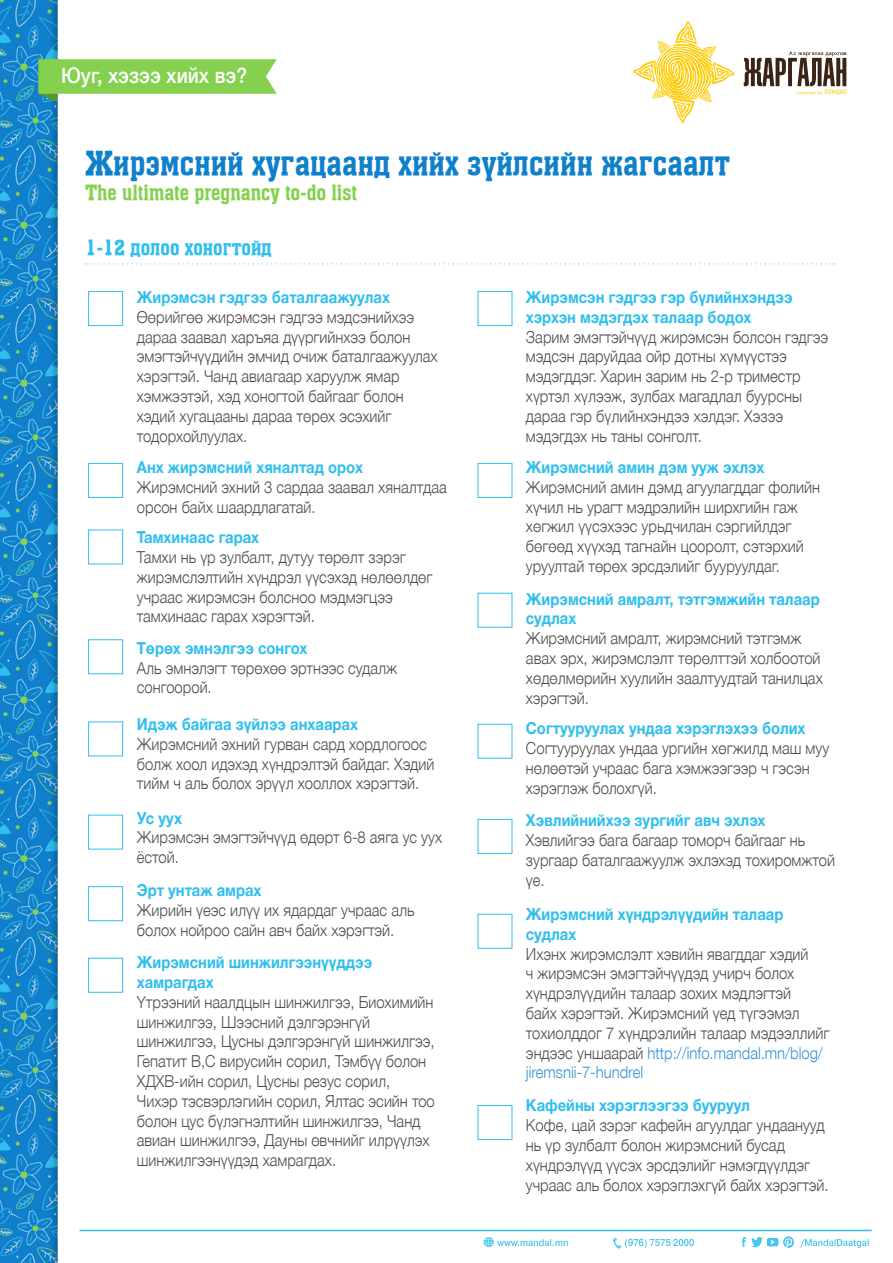
<style>
.page{position:relative;width:893px;height:1263px;background:#fff}
.page>*{position:absolute;margin:0;border:0;box-sizing:border-box;transform-origin:0 0}
.t1{font:500 33px "GEEKS Monumento";color:#0f80cc}
.t2{font:500 21.6px "GEEKS Helvetica Neue";color:#fff;scale:.9 1}
.t3{font:500 21px "GEEKS Monumento";color:#85d14f}
.t4{font:500 21px "GEEKS Monumento";color:#30bfed}
.t5{font:300 16.5px/19.8px "GEEKS Helvetica Neue";color:#4d4d4f;scale:.9 1}
.t6{font:700 16.5px/19.8px "GEEKS Helvetica Neue";color:#30bfed;scale:.9 1}
.s1{color:#3393d4}
</style>
<div class="page">
<img style="left:0;top:0;width:872px;height:1263px">
<hr style="left:79px;top:1230px;width:793px;height:1px;background:#30bfed">
<svg style="left:484px;top:1237px;width:84px;height:10px"></svg>
<svg style="left:613px;top:1237px;width:81px;height:11px"></svg>
<svg style="left:742px;top:1236px;width:52px;height:12px"></svg>
<svg style="left:800px;top:1239px;width:69px;height:9px"></svg>
<svg style="left:744px;top:51px;width:102px;height:44px"></svg>
<svg style="left:633px;top:21px;width:102px;height:102px"></svg>
<svg style="left:38px;top:59px;width:239px;height:43px"></svg>
<svg style="left:86px;top:263px;width:748px;height:2px"></svg>
<div style="left:88px;top:291px;width:35px;height:35px;background:#fff;border:1px solid #30bfed"></div>
<div style="left:88px;top:463px;width:35px;height:35px;background:#fff;border:1px solid #30bfed"></div>
<div style="left:88px;top:530px;width:35px;height:34px;background:#fff;border:1px solid #30bfed"></div>
<div style="left:88px;top:639px;width:35px;height:35px;background:#fff;border:1px solid #30bfed"></div>
<div style="left:88px;top:721px;width:35px;height:35px;background:#fff;border:1px solid #30bfed"></div>
<div style="left:88px;top:815px;width:35px;height:34px;background:#fff;border:1px solid #30bfed"></div>
<div style="left:88px;top:886px;width:35px;height:35px;background:#fff;border:1px solid #30bfed"></div>
<div style="left:88px;top:958px;width:35px;height:35px;background:#fff;border:1px solid #30bfed"></div>
<div style="left:478px;top:291px;width:34px;height:35px;background:#fff;border:1px solid #30bfed"></div>
<div style="left:478px;top:463px;width:34px;height:35px;background:#fff;border:1px solid #30bfed"></div>
<div style="left:478px;top:593px;width:34px;height:35px;background:#fff;border:1px solid #30bfed"></div>
<div style="left:478px;top:724px;width:34px;height:35px;background:#fff;border:1px solid #30bfed"></div>
<div style="left:478px;top:819px;width:34px;height:35px;background:#fff;border:1px solid #30bfed"></div>
<div style="left:478px;top:914px;width:34px;height:35px;background:#fff;border:1px solid #30bfed"></div>
<div style="left:478px;top:1105px;width:34px;height:35px;background:#fff;border:1px solid #30bfed"></div>
<h2 class="t2" style="left:61px;top:63px;width:208px">Юуг, хэзээ хийх вэ?</h2>
<h1 class="t1" style="left:86px;top:145px;width:646px">Жирэмсний хугацаанд хийх зүйлсийн жагсаалт</h1>
<p class="t3" style="left:86px;top:181px;width:273px">The ultimate pregnancy to-do list</p>
<p class="t4" style="left:86px;top:236px;width:188px">1-12 долоо хоногтойд</p>
<p class="t6" style="left:137px;top:287px;width:283px">Жирэмсэн гэдгээ баталгаажуулах</p>
<p class="t5" style="left:137px;top:307px;width:336px">Өөрийгөө жирэмсэн гэдгээ мэдсэнийхээ дараа заавал харъяа дүүргийнхээ болон эмэгтэйчүүдийн эмчид очиж баталгаажуулах хэрэгтэй. Чанд авиагаар харуулж ямар хэмжээтэй, хэд хоногтой байгааг болон хэдий хугацааны дараа төрөх эсэхийг тодорхойлуулах.</p>
<p class="t6" style="left:137px;top:457px;width:253px">Анх жирэмсний хяналтад орох</p>
<p class="t5" style="left:137px;top:477px;width:346px">Жирэмсний эхний 3 сардаа заавал хяналтдаа орсон байх шаардлагатай.</p>
<p class="t6" style="left:137px;top:528px;width:137px">Тамхинаас гарах</p>
<p class="t5" style="left:137px;top:547px;width:330px">Тамхи нь үр зулбалт, дутуу төрөлт зэрэг жирэмслэлтийн хүндрэл үүсэхэд нөлөөлдөг учраас жирэмсэн болсноо мэдмэгцээ тамхинаас гарах хэрэгтэй.</p>
<p class="t6" style="left:137px;top:638px;width:191px">Төрөх эмнэлгээ сонгох</p>
<p class="t5" style="left:137px;top:658px;width:291px">Аль эмнэлэгт төрөхөө эртнээс судалж сонгоорой.</p>
<p class="t6" style="left:137px;top:714px;width:247px">Идэж байгаа зүйлээ анхаарах</p>
<p class="t5" style="left:137px;top:734px;width:332px">Жирэмсний эхний гурван сард хордлогоос болж хоол идэхэд хүндрэлтэй байдаг. Хэдий тийм ч аль болох эрүүл хооллох хэрэгтэй.</p>
<p class="t6" style="left:137px;top:808px;width:52px">Ус уух</p>
<p class="t5" style="left:137px;top:828px;width:341px">Жирэмсэн эмэгтэйчүүд өдөрт 6-8 аяга ус уух ёстой.</p>
<p class="t6" style="left:137px;top:880px;width:140px">Эрт унтаж амрах</p>
<p class="t5" style="left:137px;top:900px;width:310px">Жирийн үеэс илүү их ядардаг учраас аль болох нойроо сайн авч байх хэрэгтэй.</p>
<p class="t6" style="left:137px;top:953px;width:263px">Жирэмсний шинжилгээнүүддээ хамрагдах</p>
<p class="t5" style="left:137px;top:992px;width:333px">Үтрээний наалдцын шинжилгээ, Биохимийн шинжилгээ, Шээсний дэлгэрэнгүй шинжилгээ, Цусны дэлгэрэнгүй шинжилгээ, Гепатит В,С вирусийн сорил, Тэмбүү болон ХДХВ-ийн сорил, Цусны резус сорил, Чихэр тэсвэрлэгийн сорил, Ялтас эсийн тоо болон цус бүлэгнэлтийн шинжилгээ, Чанд авиан шинжилгээ, Дауны өвчнийг илрүүлэх шинжилгээнүүдэд хамрагдах.</p>
<p class="t6" style="left:526px;top:287px;width:298px">Жирэмсэн гэдгээ гэр бүлийнхэндээ хэрхэн мэдэгдэх талаар бодох</p>
<p class="t5" style="left:526px;top:327px;width:337px">Зарим эмэгтэйчүүд жирэмсэн болсон гэдгээ мэдсэн даруйдаа ойр дотны хүмүүстээ мэдэгддэг. Харин зарим нь 2-р триместр хүртэл хүлээж, зулбах магадлал буурсны дараа гэр бүлийнхэндээ хэлдэг. Хэзээ мэдэгдэх нь таны сонголт.</p>
<p class="t6" style="left:526px;top:457px;width:267px">Жирэмсний амин дэм ууж эхлэх</p>
<p class="t5" style="left:526px;top:477px;width:328px">Жирэмсний амин дэмд агуулагддаг фолийн хүчил нь урагт мэдрэлийн ширхгийн гаж хөгжил үүсэхээс урьдчилан сэргийлдэг бөгөөд хүүхэд тагнайн цооролт, сэтэрхий уруултай төрөх эрсдэлийг бууруулдаг.</p>
<p class="t6" style="left:526px;top:589px;width:328px">Жирэмсний амралт, тэтгэмжийн талаар судлах</p>
<p class="t5" style="left:526px;top:629px;width:331px">Жирэмсний амралт, жирэмсний тэтгэмж авах эрх, жирэмслэлт төрөлттэй холбоотой хөдөлмөрийн хуулийн заалтуудтай танилцах хэрэгтэй.</p>
<p class="t6" style="left:526px;top:719px;width:312px">Согтууруулах ундаа хэрэглэхээ болих</p>
<p class="t5" style="left:526px;top:738px;width:338px">Согтууруулах ундаа ургийн хөгжилд маш муу нөлөөтэй учраас бага хэмжээгээр ч гэсэн хэрэглэж болохгүй.</p>
<p class="t6" style="left:526px;top:811px;width:268px">Хэвлийнийхээ зургийг авч эхлэх</p>
<p class="t5" style="left:526px;top:831px;width:345px">Хэвлийгээ бага багаар томорч байгааг нь зургаар баталгаажуулж эхлэхэд тохиромжтой үе.</p>
<p class="t6" style="left:526px;top:904px;width:288px">Жирэмсний хүндрэлүүдийн талаар судлах</p>
<p class="t5" style="left:526px;top:944px;width:339px">Ихэнх жирэмслэлт хэвийн явагддаг хэдий<br>ч жирэмсэн эмэгтэйчүүдэд учирч болох хүндрэлүүдийн талаар зохих мэдлэгтэй<br>байх хэрэгтэй. Жирэмсний үед түгээмэл тохиолддог 7 хүндрэлийн талаар мэдээллийг эндээс уншаарай <span class="s1">http://info.mandal.mn/blog/ jiremsnii-7-hundrel</span></p>
<p class="t6" style="left:526px;top:1096px;width:250px">Кафейны хэрэглээгээ бууруул</p>
<p class="t5" style="left:526px;top:1115px;width:338px">Кофе, цай зэрэг кафейн агуулдаг ундаанууд нь үр зулбалт болон жирэмсний бусад хүндрэлүүд үүсэх эрсдэлийг нэмэгдүүлдэг учраас аль болох хэрэглэхгүй байх хэрэгтэй.</p>
</div>
